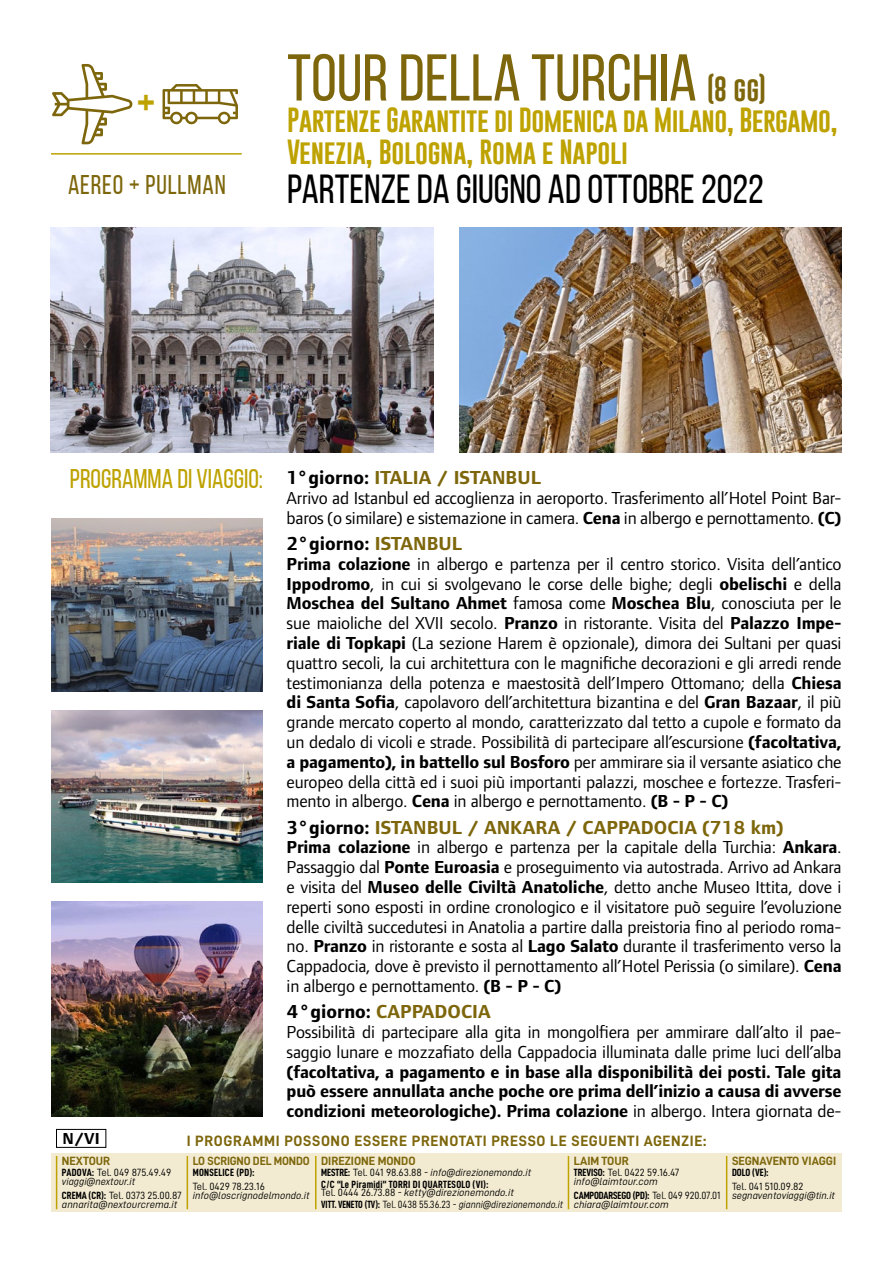
<style>
.page{position:relative;width:893px;height:1263px;background:#fff}
.page>*{position:absolute;margin:0;border:0;box-sizing:border-box;transform-origin:0 0}
.t1{font:66px "Bebas Neue";color:#7d660b}
.t2{font:700 45px "Bebas Neue";color:#bda200}
.t3{font:40.5px "Bebas Neue";color:#000}
.t4{font:27px "Bebas Neue";color:#bda200}
.t5{font:27px "Bebas Neue";letter-spacing:.03em;color:#7d660b}
.t6{font:25.5px/31.5px "Gobold";letter-spacing:-.02em;color:#bda200}
.t7{font:25.5px "Gobold";color:#7d660b}
.t8{font:700 19.5px "Foundry Form Sans OT2";color:#7d660b}
.t9{font:700 19.5px "Foundry Form Sans OT2";color:#000}
.t10{font:18px/19.8px "Foundry Form Sans OT2";letter-spacing:-.01em;color:#000}
.t11{font:700 18px/19.8px "Foundry Form Sans OT2";letter-spacing:-.01em;color:#000;text-align:justify}
.t12{font:700 16.5px "Foundry Form Sans OT2";color:#000}
.t13{font:15px "D DIN Bold";letter-spacing:.045em;color:#7d660b}
.t14{font:12px "D DIN Bold";color:#7d660b}
.t15{font:12px "D DIN Bold";color:#7d660b;scale:.96 1}
.t16{font:10.5px/11.7px "D DIN Italic";color:#000}
.t17{font:10.5px "D DIN";color:#000}
.t18{font:10.5px "D DIN Condensed Bold";letter-spacing:.025em;color:#000}
.t19{font:10.5px "D DIN Condensed Bold";letter-spacing:-.01em;color:#000}
.s1{font-family:"Foundry Form Sans OT2";font-weight:700;font-size:19.5px;color:#000}
.s2{font-family:"Foundry Form Sans OT2";font-weight:700;font-size:19.5px;color:#7d660b}
.s3{font-weight:700}
.s4{color:#7d660b}
.s5{color:#000}
.s6{font-weight:400}
.s7{font-family:"D DIN Condensed Bold"}
.s8{font-family:"D DIN"}
</style>
<div class="page">
<div style="left:51px;top:1153px;width:791px;height:59px;background:#f3ebd1"></div>
<hr style="left:56px;top:1156px;width:1px;height:53px;background:#bda200">
<hr style="left:568px;top:1156px;width:1px;height:53px;background:#bda200">
<hr style="left:726px;top:1156px;width:1px;height:53px;background:#bda200">
<hr style="left:315px;top:1156px;width:2px;height:53px;background:#bda200">
<hr style="left:187px;top:1156px;width:1px;height:53px;background:#bda200">
<div style="left:56px;top:1129px;width:50px;height:19px;border:1px solid #000"></div>
<hr style="left:51px;top:153px;width:191px;height:2px;background:#bda200">
<svg style="left:163px;top:84px;width:75px;height:41px"></svg>
<svg style="left:52px;top:64px;width:81px;height:80px"></svg>
<img style="left:459px;top:227px;width:383px;height:226px">
<img style="left:50px;top:227px;width:383px;height:226px">
<img style="left:51px;top:519px;width:212px;height:172px">
<img style="left:51px;top:710px;width:212px;height:172px">
<img style="left:51px;top:902px;width:212px;height:214px">
<h2 class="t2" style="left:137px;top:78px;width:19px">+</h2>
<h3 class="t5" style="left:68px;top:170px;width:159px">AEREO + PULLMAN</h3>
<h1 class="t1" style="left:287px;top:42px;width:411px">TOUR DELLA TURCHIA</h1>
<h3 class="t7" style="left:707px;top:72px;width:60px">(8 gg)</h3>
<h3 class="t6" style="left:287px;top:104px;width:552px">Partenze Garantite di Domenica da Milano, Bergamo,<br>Venezia, Bologna, Roma e Napoli</h3>
<h3 class="t3" style="left:287px;top:167px;width:478px">PARTENZEDA GIUGNO AD OTTOBRE 2022</h3>
<h3 class="t4" style="left:70px;top:464px;width:473px">PROGRAMMA DI VIAGGIO: <span class="s1">1°giorno:</span> <span class="s2">ITALIA / ISTANBUL</span></h3>
<p class="t10" style="left:287px;top:487px;width:556px">Arrivo ad Istanbul ed accoglienza in aeroporto. Trasferimento all’Hotel Point Bar&shy;baros (o similare) e sistemazione in camera. <span class="s3">Cena</span> in albergo e pernottamento. <span class="s3">(C)</span></p>
<p class="t9" style="left:287px;top:529px;width:177px">2°giorno: <span class="s4">ISTANBUL</span></p>
<p class="t10" style="left:287px;top:553px;width:556px;text-align:justify"><span class="s3">Prima colazione</span> in albergo e partenza per il centro storico. Visita dell’antico <span class="s3">Ippodromo</span>, in cui si svolgevano le corse delle bighe; degli <span class="s3">obelischi</span> e della <span class="s3">Moschea del Sultano Ahmet</span> famosa come <span class="s3">Moschea Blu</span>, conosciuta per le sue maioliche del XVII secolo. <span class="s3">Pranzo</span> in ristorante. Visita del <span class="s3">Palazzo Impe&shy;riale di Topkapi</span> (La sezione Harem è opzionale), dimora dei Sultani per quasi quattro secoli, la cui architettura con le magnifiche decorazioni e gli arredi rende testimonianza della potenza e maestosità dell’Impero Ottomano; della <span class="s3">Chiesa di Santa Sofia</span>, capolavoro dell’architettura bizantina e del <span class="s3">Gran Bazaar</span>, il più grande mercato coperto al mondo, caratterizzato dal tetto a cupole e formato da un dedalo di vicoli e strade. Possibilità di partecipare all’escursione <span class="s3">(facoltativa, a pagamento), in battello sul Bosforo</span> per ammirare sia il versante asiatico che europeo della città ed i suoi più importanti palazzi, moschee e fortezze. Trasferi&shy;mento in albergo. <span class="s3">Cena</span> in albergo e pernottamento. <span class="s3">(B - P - C)</span></p>
<p class="t8" style="left:287px;top:813px;width:498px"><span class="s5">3°giorno:</span> ISTANBUL / ANKARA / CAPPADOCIA (718 km)</p>
<p class="t10" style="left:287px;top:836px;width:556px;text-align:justify"><span class="s3">Prima colazione</span> in albergo e partenza per la capitale della Turchia: <span class="s3">Ankara</span>.<br>Passaggio dal <span class="s3">Ponte Euroasia</span> e proseguimento via autostrada. Arrivo ad Ankara e visita del <span class="s3">Museo delle Civiltà Anatoliche</span>, detto anche Museo Ittita, dove i reperti sono esposti in ordine cronologico e il visitatore può seguire l’evoluzione delle civiltà succedutesi in Anatolia a partire dalla preistoria fino al periodo roma&shy;no. <span class="s3">Pranzo</span> in ristorante e sosta al <span class="s3">Lago Salato</span> durante il trasferimento verso la Cappadocia, dove è previsto il pernottamento all’Hotel Perissia (o similare). <span class="s3">Cena </span>in albergo e pernottamento. <span class="s3">(B - P - C)</span></p>
<p class="t8" style="left:287px;top:997px;width:206px"><span class="s5">4°giorno:</span> CAPPADOCIA</p>
<p class="t10" style="left:287px;top:1021px;width:556px">Possibilità di partecipare alla gita in mongolfiera per ammirare dall’alto il pae&shy;saggio lunare e mozzafiato della Cappadocia illuminata dalle prime luci dell’alba</p>
<p class="t11" style="left:287px;top:1060px;width:556px">(facoltativa, a pagamento e in base alla disponibilità dei posti. Tale gita può essere annullata anche poche ore prima dell’inizio a causa di avverse condizioni meteorologiche). Prima colazione <span class="s6">in albergo. Intera giornata de-</span></p>
<p class="t12" style="left:62px;top:1126px;width:39px">N/VI</p>
<p class="t13" style="left:187px;top:1133px;width:521px">I PROGRAMMI POSSONO ESSERE PRENOTATI PRESSO LE SEGUENTI AGENZIE:</p>
<p class="t14" style="left:62px;top:1154px;width:50px">NEXTOUR</p>
<p class="t17" style="left:62px;top:1167px;width:111px"><span class="s7">PADOVA:</span> Tel. 049 875.49.49</p>
<p class="t16" style="left:62px;top:1176px;width:75px">viaggi@nextour.it</p>
<p class="t17" style="left:62px;top:1189px;width:121px"><span class="s7">CREMA (CR):</span> Tel. 0373 25.00.87</p>
<p class="t16" style="left:62px;top:1198px;width:117px">annarita@nextourcrema.it</p>
<p class="t15" style="left:193px;top:1154px;width:123px">LO SCRIGNO DEL MONDO</p>
<p class="t18" style="left:193px;top:1167px;width:63px">MONSELICE (PD):</p>
<p class="t17" style="left:193px;top:1180px;width:74px">Tel. 0429 78.23.16</p>
<p class="t16" style="left:193px;top:1189px;width:118px">info@loscrignodelmondo.it</p>
<p class="t14" style="left:321px;top:1154px;width:96px">DIREZIONE MONDO</p>
<p class="t16" style="left:321px;top:1167px;width:212px"><span class="s7">MESTRE:</span> <span class="s8">Tel. 041 98.63.88 -</span> info@direzionemondo.it</p>
<p class="t18" style="left:321px;top:1178px;width:169px">C/C “Le Piramidi” TORRI DI QUARTESOLO (VI):</p>
<p class="t16" style="left:321px;top:1186px;width:244px"><span class="s8">Tel. 0444 26.73.88 -</span> ketty@direzionemondo.it<br><span class="s7">VITT. VENETO (TV):</span> <span class="s8">Tel. 0438 55.36.23 -</span> gianni@direzionemondo.it</p>
<p class="t14" style="left:574px;top:1154px;width:57px">LAIM TOUR</p>
<p class="t17" style="left:574px;top:1167px;width:107px"><span class="s7">TREVISO:</span> Tel. 0422 59.16.47</p>
<p class="t16" style="left:574px;top:1176px;width:86px">info@laimtour.com</p>
<p class="t19" style="left:574px;top:1189px;width:148px">CAMPODARSEGO (PD): <span class="s8">Tel. 049 920.07.01</span></p>
<p class="t16" style="left:574px;top:1198px;width:96px">chiara@laimtour.com</p>
<p class="t14" style="left:732px;top:1154px;width:106px">SEGNAVENTO VIAGGI</p>
<p class="t18" style="left:732px;top:1167px;width:38px">DOLO (VE):</p>
<p class="t17" style="left:732px;top:1180px;width:73px">Tel. 041 510.09.82</p>
<p class="t16" style="left:732px;top:1189px;width:105px">segnaventoviaggi@tin.it</p>
</div>
